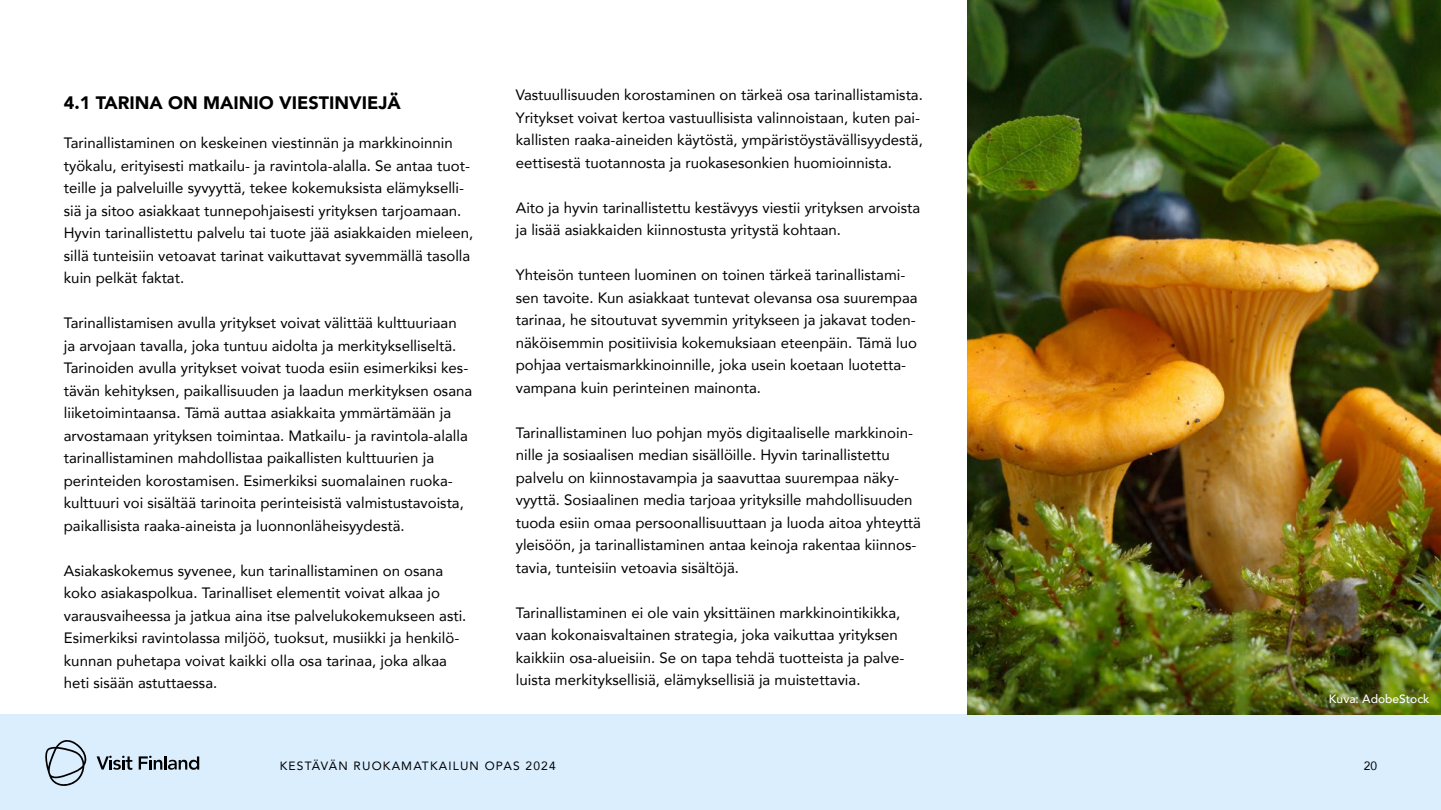
<style>
.page{position:relative;width:1441px;height:810px;background:#fff}
.page>*{position:absolute;margin:0;border:0;box-sizing:border-box;transform-origin:0 0}
.t1{font:900 18px "Avenir";color:#000}
.body{font:15px/22.5px "Avenir";color:#000}
.t2{font:12px "Avenir";letter-spacing:.1em;color:#000}
.t3{font:500 12px "Avenir";color:#fff}
</style>
<div class="page">
<div style="left:0;top:715px;width:1440px;height:95px;background:#dbeefe"></div>
<svg style="left:139px;top:756px;width:60px;height:14px"></svg>
<svg style="left:97px;top:756px;width:35px;height:14px"></svg>
<svg style="left:45px;top:740px;width:42px;height:46px"></svg>
<img style="left:967px;top:0;width:473px;height:715px">
<h2 class="t1" style="left:64px;top:87px;width:338px">4.1 TARINA ON MAINIO VIESTINVIEJÄ</h2>
<p class="body" style="left:64px;top:131px;width:411px">Tarinallistaminen on keskeinen viestinnän ja markkinoinnin työkalu, erityisesti matkailu- ja ravintola-alalla. Se antaa tuot&shy;teille ja palveluille syvyyttä, tekee kokemuksista elämykselli&shy;siä ja sitoo asiakkaat tunnepohjaisesti yrityksen tarjoamaan.<br>Hyvin tarinallistettu palvelu tai tuote jää asiakkaiden mieleen, sillä tunteisiin vetoavat tarinat vaikuttavat syvemmällä tasolla kuin pelkät faktat.</p>
<p class="body" style="left:64px;top:311px;width:410px">Tarinallistamisen avulla yritykset voivat välittää kulttuuriaan<br>ja arvojaan tavalla, joka tuntuu aidolta ja merkitykselliseltä.<br>Tarinoiden avulla yritykset voivat tuoda esiin esimerkiksi kes&shy;tävän kehityksen, paikallisuuden ja laadun merkityksen osana liiketoimintaansa. Tämä auttaa asiakkaita ymmärtämään ja arvostamaan yrityksen toimintaa. Matkailu- ja ravintola-alalla tarinallistaminen mahdollistaa paikallisten kulttuurien ja perinteiden korostamisen. Esimerkiksi suomalainen ruoka&shy;kulttuuri voi sisältää tarinoita perinteisistä valmistustavoista, paikallisista raaka-aineista ja luonnonläheisyydestä.</p>
<p class="body" style="left:64px;top:559px;width:404px">Asiakaskokemus syvenee, kun tarinallistaminen on osana koko asiakaspolkua. Tarinalliset elementit voivat alkaa jo varausvaiheessa ja jatkua aina itse palvelukokemukseen asti.<br>Esimerkiksi ravintolassa miljöö, tuoksut, musiikki ja henkilö&shy;kunnan puhetapa voivat kaikki olla osa tarinaa, joka alkaa heti sisään astuttaessa.</p>
<p class="body" style="left:515px;top:83px;width:408px">Vastuullisuuden korostaminen on tärkeä osa tarinallistamista.<br>Yritykset voivat kertoa vastuullisista valinnoistaan, kuten pai&shy;kallisten raaka-aineiden käytöstä, ympäristöystävällisyydestä, eettisestä tuotannosta ja ruokasesonkien huomioinnista.</p>
<p class="body" style="left:515px;top:196px;width:406px">Aito ja hyvin tarinallistettu kestävyys viestii yrityksen arvoista ja lisää asiakkaiden kiinnostusta yritystä kohtaan.</p>
<p class="body" style="left:515px;top:263px;width:403px">Yhteisön tunteen luominen on toinen tärkeä tarinallistami&shy;sen tavoite. Kun asiakkaat tuntevat olevansa osa suurempaa tarinaa, he sitoutuvat syvemmin yritykseen ja jakavat toden&shy;näköisemmin positiivisia kokemuksiaan eteenpäin. Tämä luo pohjaa vertaismarkkinoinnille, joka usein koetaan luotetta&shy;vampana kuin perinteinen mainonta.</p>
<p class="body" style="left:515px;top:421px;width:407px">Tarinallistaminen luo pohjan myös digitaaliselle markkinoin&shy;nille ja sosiaalisen median sisällöille. Hyvin tarinallistettu palvelu on kiinnostavampia ja saavuttaa suurempaa näky&shy;vyyttä. Sosiaalinen media tarjoaa yrityksille mahdollisuuden tuoda esiin omaa persoonallisuuttaan ja luoda aitoa yhteyttä yleisöön, ja tarinallistaminen antaa keinoja rakentaa kiinnos&shy;tavia, tunteisiin vetoavia sisältöjä.</p>
<p class="body" style="left:515px;top:601px;width:390px">Tarinallistaminen ei ole vain yksittäinen markkinointikikka, vaan kokonaisvaltainen strategia, joka vaikuttaa yrityksen kaikkiin osa-alueisiin. Se on tapa tehdä tuotteista ja palve&shy;luista merkityksellisiä, elämyksellisiä ja muistettavia.</p>
<p class="t3" style="left:1328px;top:689px;width:102px">Kuva: AdobeStock</p>
<p class="t2" style="left:280px;top:756px;width:277px">KESTÄVÄN RUOKAMATKAILUN OPAS 2024</p>
<p class="t2" style="left:1363px;top:756px;width:15px">20</p>
</div>
